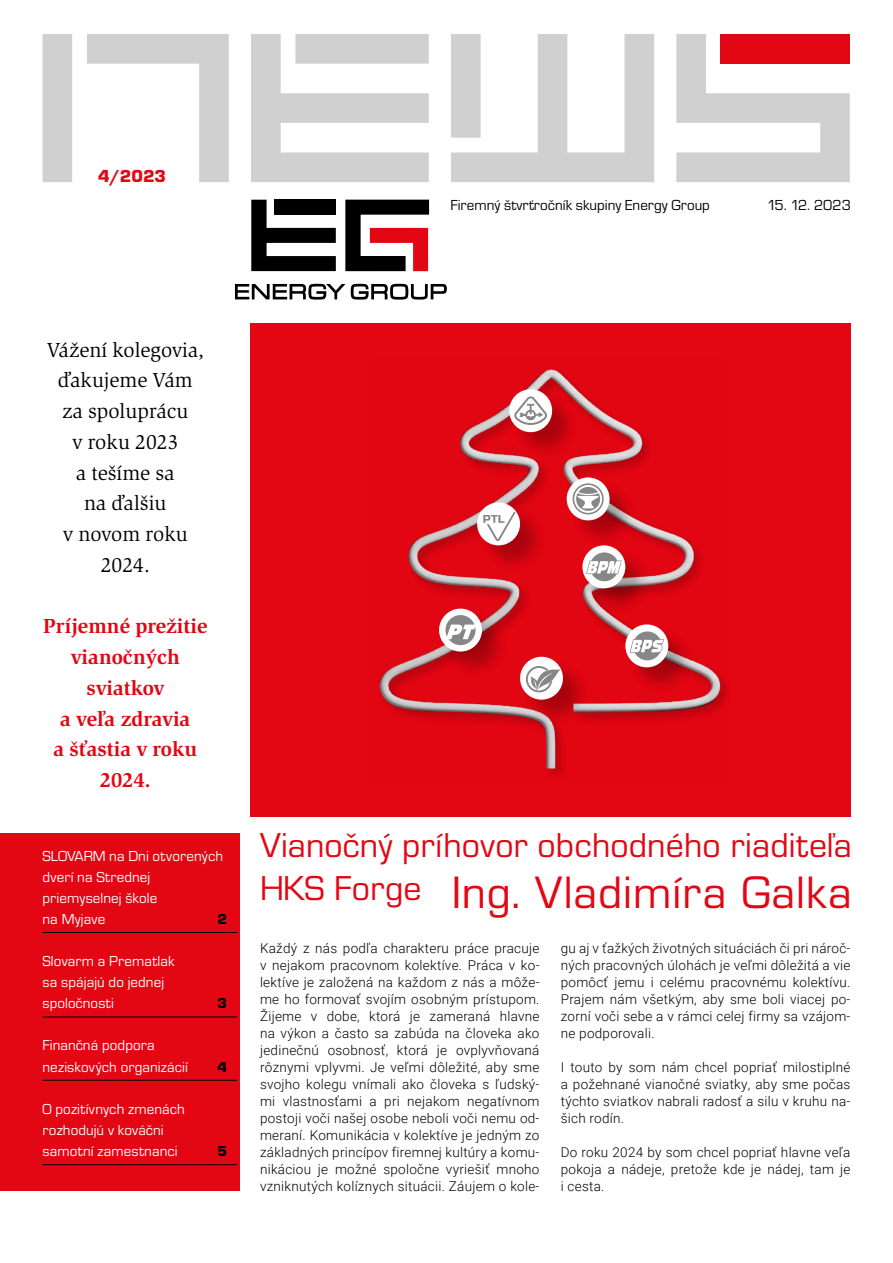
<style>
.page{position:relative;width:893px;height:1263px;background:#fff}
.page>*{position:absolute;margin:0;border:0;box-sizing:border-box;transform-origin:0 0}
.t1{font:47.1px "Eurostile TOT";letter-spacing:.02em;color:#e30613}
.t2{font:35.85px "Eurostile TOT";color:#e30613}
.t3{font:21px/30.8px "Slimbach Itc TOT";color:#000;text-align:center}
.t4{font:700 21px/30.8px "Slimbach Itc TOT";color:#e30613;text-align:center}
.t5{font:900 18px "Eurostile TOT";color:#e30613}
.t6{font:15px/21.1px "Eurostile TOT";letter-spacing:.005em;color:#fff}
.t7{font:15px "Eurostile TOT";color:#000}
.t8{font:900 15px "Eurostile TOT";color:#000}
.t9{font:300 13.5px/17px "Roboto";letter-spacing:.02em;color:#000;text-align:justify}
</style>
<div class="page">
<svg style="left:43px;top:34px;width:807px;height:148px"></svg>
<div style="left:721px;top:34px;width:129px;height:30px;background:#e30613"></div>
<svg style="left:235px;top:284px;width:110px;height:16px"></svg>
<svg style="left:351px;top:284px;width:96px;height:16px"></svg>
<svg style="left:345px;top:200px;width:84px;height:71px"></svg>
<svg style="left:251px;top:200px;width:85px;height:71px"></svg>
<div style="left:275px;top:200px;width:61px;height:15px;background:#000"></div>
<div style="left:0;top:833px;width:239px;height:358px;background:#e30613"></div>
<div style="left:250px;top:323px;width:600px;height:493px;background:#e30613"></div>
<img style="left:379px;top:369px;width:347px;height:407px">
<div style="left:628px;top:627px;width:67px;height:67px;background:#000;opacity:.25"></div>
<div style="left:625px;top:624px;width:43px;height:43px;background:#fff;border-radius:50%"></div>
<svg style="left:629px;top:631px;width:35px;height:29px"></svg>
<div style="left:441px;top:611px;width:68px;height:67px;background:#000;opacity:.25"></div>
<div style="left:439px;top:609px;width:43px;height:42px;background:#fff;border-radius:50%"></div>
<svg style="left:445px;top:615px;width:31px;height:30px"></svg>
<div style="left:479px;top:505px;width:68px;height:67px;background:#000;opacity:.25"></div>
<div style="left:477px;top:502px;width:43px;height:43px;background:#fff;border-radius:50%"></div>
<svg style="left:483px;top:512px;width:33px;height:29px"></svg>
<div style="left:585px;top:548px;width:67px;height:67px;background:#000;opacity:.25"></div>
<div style="left:582px;top:545px;width:43px;height:43px;background:#fff;border-radius:50%"></div>
<svg style="left:586px;top:552px;width:36px;height:29px"></svg>
<div style="left:569px;top:480px;width:67px;height:67px;background:#000;opacity:.25"></div>
<div style="left:567px;top:477px;width:43px;height:43px;background:#fff;border-radius:50%"></div>
<svg style="left:573px;top:483px;width:31px;height:31px"></svg>
<div style="left:511px;top:391px;width:68px;height:68px;background:#000;opacity:.25"></div>
<div style="left:509px;top:389px;width:43px;height:43px;background:#fff;border-radius:50%"></div>
<svg style="left:514px;top:396px;width:33px;height:29px"></svg>
<div style="left:522px;top:659px;width:68px;height:67px;background:#000;opacity:.25"></div>
<div style="left:520px;top:657px;width:43px;height:43px;background:#fff;border-radius:50%"></div>
<svg style="left:526px;top:666px;width:34px;height:26px"></svg>
<hr style="left:43px;top:932px;width:194px;height:1px;background:#000">
<hr style="left:43px;top:1017px;width:194px;height:1px;background:#000">
<hr style="left:43px;top:1080px;width:194px;height:1px;background:#000">
<hr style="left:43px;top:1164px;width:194px;height:1px;background:#000">
<h3 class="t5" style="left:98px;top:166px;width:70px">4/2023</h3>
<p class="t7" style="left:450px;top:197px;width:261px">Firemný štvrťročník skupiny Energy Group</p>
<p class="t7" style="left:767px;top:197px;width:85px">15. 12. 2023</p>
<h3 class="t3" style="left:47px;top:334px;width:159px">Vážení kolegovia, ďakujeme Vám za spoluprácu<br>v roku 2023<br>a tešíme sa<br>na ďalšiu<br>v novom roku<br>2024.</h3>
<h3 class="t4" style="left:43px;top:611px;width:166px">Príjemné prežitie vianočných sviatkov<br>a veľa zdravia<br>a šťastia v roku<br>2024.</h3>
<p class="t6" style="left:43px;top:845px;width:182px">SLOVARM na Dni otvorených dverí na Strednej priemyselnej škole<br>na Myjave</p>
<p class="t8" style="left:217px;top:911px;width:11px">2</p>
<p class="t6" style="left:43px;top:951px;width:134px">Slovarm a Prematlak sa spájajú do jednej spoločnosti</p>
<p class="t6" style="left:43px;top:1035px;width:147px">Finančná podpora neziskových organizácií</p>
<p class="t6" style="left:43px;top:1098px;width:144px">O pozitívnych zmenách rozhodujú v kováčni samotní zamestnanci</p>
<p class="t8" style="left:217px;top:995px;width:11px">3</p>
<p class="t8" style="left:217px;top:1058px;width:11px">4</p>
<p class="t8" style="left:217px;top:1143px;width:11px">5</p>
<h2 class="t2" style="left:260px;top:826px;width:594px">Vianočný príhovor obchodného riaditeľa</h2>
<h1 class="t1" style="left:260px;top:867px;width:593px"><sup>HKS</sup> <sup>Forge</sup> Ing. Vladimíra Galka</h1>
<p class="t9" style="left:260px;top:939px;width:281px">Každý z nás podľa charakteru práce pracuje v nejakom pracovnom kolektíve. Práca v ko&shy;lektíve je založená na každom z nás a môže&shy;me ho formovať svojím osobným prístupom.<br>Žijeme v dobe, ktorá je zameraná hlavne na výkon a často sa zabúda na človeka ako jedinečnú osobnosť, ktorá je ovplyvňovaná rôznymi vplyvmi. Je veľmi dôležité, aby sme svojho kolegu vnímali ako človeka s ľudský&shy;mi vlastnosťami a pri nejakom negatívnom postoji voči našej osobe neboli voči nemu od&shy;meraní. Komunikácia v kolektíve je jedným zo základných princípov firemnej kultúry a komu&shy;nikáciou je možné spoločne vyriešiť mnoho vzniknutých kolíznych situácii. Záujem o kole-</p>
<p class="t9" style="left:561px;top:939px;width:291px">gu aj v ťažkých životných situáciách či pri nároč&shy;ných pracovných úlohách je veľmi dôležitá a vie pomôcť jemu i celému pracovnému kolektívu.<br>Prajem nám všetkým, aby sme boli viacej po&shy;zorní voči sebe a v rámci celej firmy sa vzájom&shy;ne podporovali.</p>
<p class="t9" style="left:561px;top:1058px;width:291px">I touto by som nám chcel popriať milostiplné a požehnané vianočné sviatky, aby sme počas týchto sviatkov nabrali radosť a silu v kruhu na&shy;šich rodín.</p>
<p class="t9" style="left:561px;top:1143px;width:291px">Do roku 2024 by som chcel popriať hlavne veľa pokoja a nádeje, pretože kde je nádej, tam je i cesta.</p>
</div>
